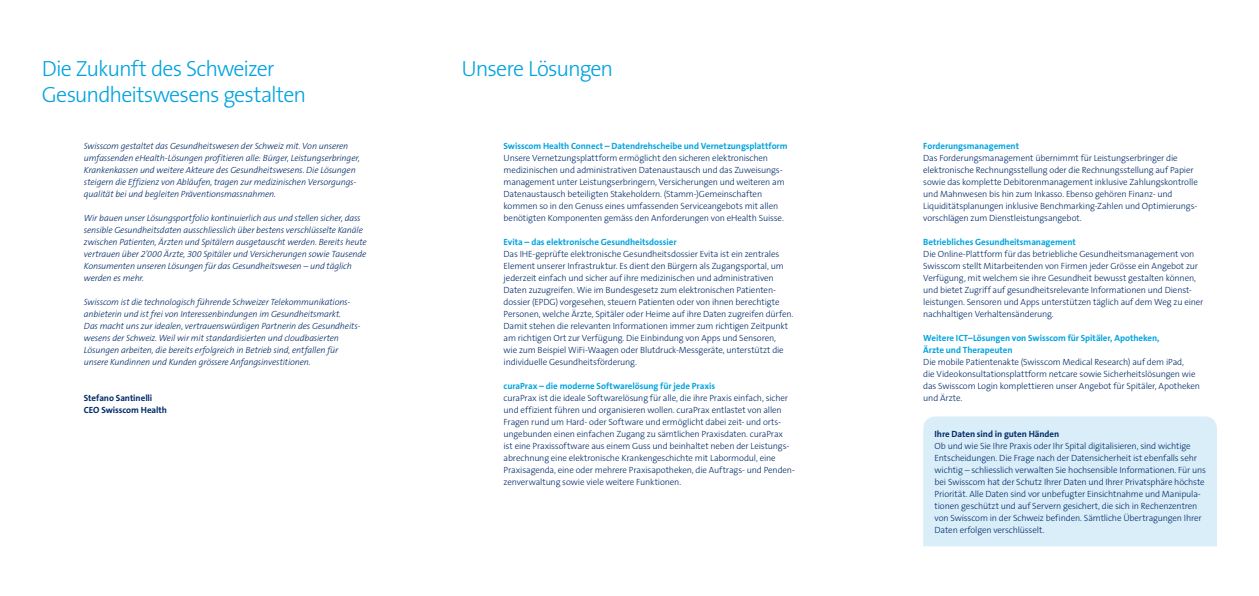
<style>
.page{position:relative;width:1259px;height:596px;background:#fff}
.page>*{position:absolute;margin:0;border:0;box-sizing:border-box;transform-origin:0 0}
.t1{font:300 22px/26px "The Sans B W3";letter-spacing:-.045em;color:#00a3df}
.t2{font:300 9px/12px "The Sans B W3";letter-spacing:-.015em;color:#002a68}
.t3{font:italic 300 9px/12px "The Sans B W3";letter-spacing:-.015em;color:#002a68}
.t4{font:700 9px/12px "The Sans B W7";letter-spacing:-.005em;color:#00a3df}
.t5{font:700 9px/12px "The Sans B W7";letter-spacing:-.005em;color:#002a68}
</style>
<div class="page">
<div style="left:923px;top:416px;width:294px;height:130px;background:#daeef9"></div>
<h1 class="t1" style="left:42px;top:56px;width:266px">Die Zukunft des Schweizer<br>Gesundheitswesens gestalten</h1>
<p class="t3" style="left:84px;top:140px;width:277px">Swisscom gestaltet das Gesundheitswesen der Schweiz mit. Von unseren umfassenden eHealth-Lösungen profitieren alle: Bürger, Leistungserbringer, Krankenkassen und weitere Akteure des Gesundheitswesens. Die Lösungen steigern die Effizienz von Abläufen, tragen zur medizinischen Versorgungs&shy;qualität bei und begleiten Präventionsmassnahmen.</p>
<p class="t3" style="left:84px;top:212px;width:284px">Wir bauen unser Lösungsportfolio kontinuierlich aus und stellen sicher, dass sensible Gesundheitsdaten ausschliesslich über bestens verschlüsselte Kanäle zwischen Patienten, Ärzten und Spitälern ausgetauscht werden. Bereits heute vertrauen über 2’000 Ärzte, 300 Spitäler und Versicherungen sowie Tausende Konsumenten unseren Lösungen für das Gesundheitswesen – und täglich werden es mehr.</p>
<p class="t3" style="left:84px;top:296px;width:277px">Swisscom ist die technologisch führende Schweizer Telekommunikations&shy;anbieterin und ist frei von Interessenbindungen im Gesundheitsmarkt.<br>Das macht uns zur idealen, vertrauenswürdigen Partnerin des Gesundheits&shy;wesens der Schweiz. Weil wir mit standardisierten und cloudbasierten Lösungen arbeiten, die bereits erfolgreich in Betrieb sind, entfallen für unsere Kundinnen und Kunden grössere Anfangsinvestitionen.</p>
<p class="t5" style="left:84px;top:391px;width:85px">Stefano Santinelli<br>CEO Swisscom Health</p>
<h1 class="t1" style="left:461px;top:56px;width:153px">Unsere Lösungen</h1>
<p class="t4" style="left:503px;top:139px;width:285px">Swisscom Health Connect – Datendrehscheibe und Vernetzungsplattform</p>
<p class="t2" style="left:503px;top:151px;width:282px">Unsere Vernetzungsplattform ermöglicht den sicheren elektronischen medizinischen und administrativen Datenaustausch und das Zuweisungs&shy;management unter Leistungserbringern, Versicherungen und weiteren am Datenaustausch beteiligten Stakeholdern. (Stamm-)Gemeinschaften kommen so in den Genuss eines umfassenden Serviceangebots mit allen benötigten Komponenten gemäss den Anforderungen von eHealth Suisse.</p>
<p class="t4" style="left:503px;top:235px;width:174px">Evita – das elektronische Gesundheitsdossier</p>
<p class="t2" style="left:503px;top:247px;width:291px">Das IHE-geprüfte elektronische Gesundheitsdossier Evita ist ein zentrales Element unserer Infrastruktur. Es dient den Bürgern als Zugangsportal, um jederzeit einfach und sicher auf ihre medizinischen und administrativen Daten zuzugreifen. Wie im Bundesgesetz zum elektronischen Patienten&shy;dossier (EPDG) vorgesehen, steuern Patienten oder von ihnen berechtigte Personen, welche Ärzte, Spitäler oder Heime auf ihre Daten zugreifen dürfen.<br>Damit stehen die relevanten Informationen immer zum richtigen Zeitpunkt am richtigen Ort zur Verfügung. Die Einbindung von Apps und Sensoren,<br>wie zum Beispiel WiFi-Waagen oder Blutdruck-Messgeräte, unterstützt die individuelle Gesundheitsförderung.</p>
<p class="t4" style="left:503px;top:379px;width:213px">curaPrax – die moderne Softwarelösung für jede Praxis</p>
<p class="t2" style="left:503px;top:391px;width:293px">curaPrax ist die ideale Softwarelösung für alle, die ihre Praxis einfach, sicher und effizient führen und organisieren wollen. curaPrax entlastet von allen Fragen rund um Hard- oder Software und ermöglicht dabei zeit- und orts&shy;ungebunden einen einfachen Zugang zu sämtlichen Praxisdaten. curaPrax<br>ist eine Praxissoftware aus einem Guss und beinhaltet neben der Leistungs&shy;abrechnung eine elektronische Krankengeschichte mit Labormodul, eine Praxisagenda, eine oder mehrere Praxisapotheken, die Auftrags- und Penden&shy;zenverwaltung sowie viele weitere Funktionen.</p>
<p class="t4" style="left:923px;top:139px;width:97px">Forderungsmanagement</p>
<p class="t2" style="left:923px;top:151px;width:276px">Das Forderungsmanagement übernimmt für Leistungserbringer die elektronische Rechnungsstellung oder die Rechnungsstellung auf Papier sowie das komplette Debitorenmanagement inklusive Zahlungskontrolle und Mahnwesen bis hin zum Inkasso. Ebenso gehören Finanz- und Liquiditätsplanungen inklusive Benchmarking-Zahlen und Optimierungs&shy;vorschlägen zum Dienstleistungsangebot.</p>
<p class="t4" style="left:923px;top:235px;width:154px">Betriebliches Gesundheitsmanagement</p>
<p class="t2" style="left:923px;top:247px;width:282px">Die Online-Plattform für das betriebliche Gesundheitsmanagement von Swisscom stellt Mitarbeitenden von Firmen jeder Grösse ein Angebot zur Verfügung, mit welchem sie ihre Gesundheit bewusst gestalten können, und bietet Zugriff auf gesundheitsrelevante Informationen und Dienst&shy;leistungen. Sensoren und Apps unterstützen täglich auf dem Weg zu einer nachhaltigen Verhaltensänderung.</p>
<p class="t4" style="left:923px;top:331px;width:238px">Weitere ICT–Lösungen von Swisscom für Spitäler, Apotheken,<br>Ärzte und Therapeuten</p>
<p class="t2" style="left:923px;top:355px;width:278px">Die mobile Patientenakte (Swisscom Medical Research) auf dem iPad,<br>die Videokonsultationsplattform netcare sowie Sicherheitslösungen wie das Swisscom Login komplettieren unser Angebot für Spitäler, Apotheken und Ärzte.</p>
<p class="t5" style="left:934px;top:427px;width:126px">Ihre Daten sind in guten Händen</p>
<p class="t2" style="left:934px;top:439px;width:273px">Ob und wie Sie Ihre Praxis oder Ihr Spital digitalisieren, sind wichtige Entscheidungen. Die Frage nach der Datensicherheit ist ebenfalls sehr wichtig – schliesslich verwalten Sie hochsensible Informationen. Für uns bei Swisscom hat der Schutz Ihrer Daten und Ihrer Privatsphäre höchste Priorität. Alle Daten sind vor unbefugter Einsichtnahme und Manipula&shy;tionen geschützt und auf Servern gesichert, die sich in Rechenzentren von Swisscom in der Schweiz befinden. Sämtliche Übertragungen Ihrer Daten erfolgen verschlüsselt.</p>
</div>
